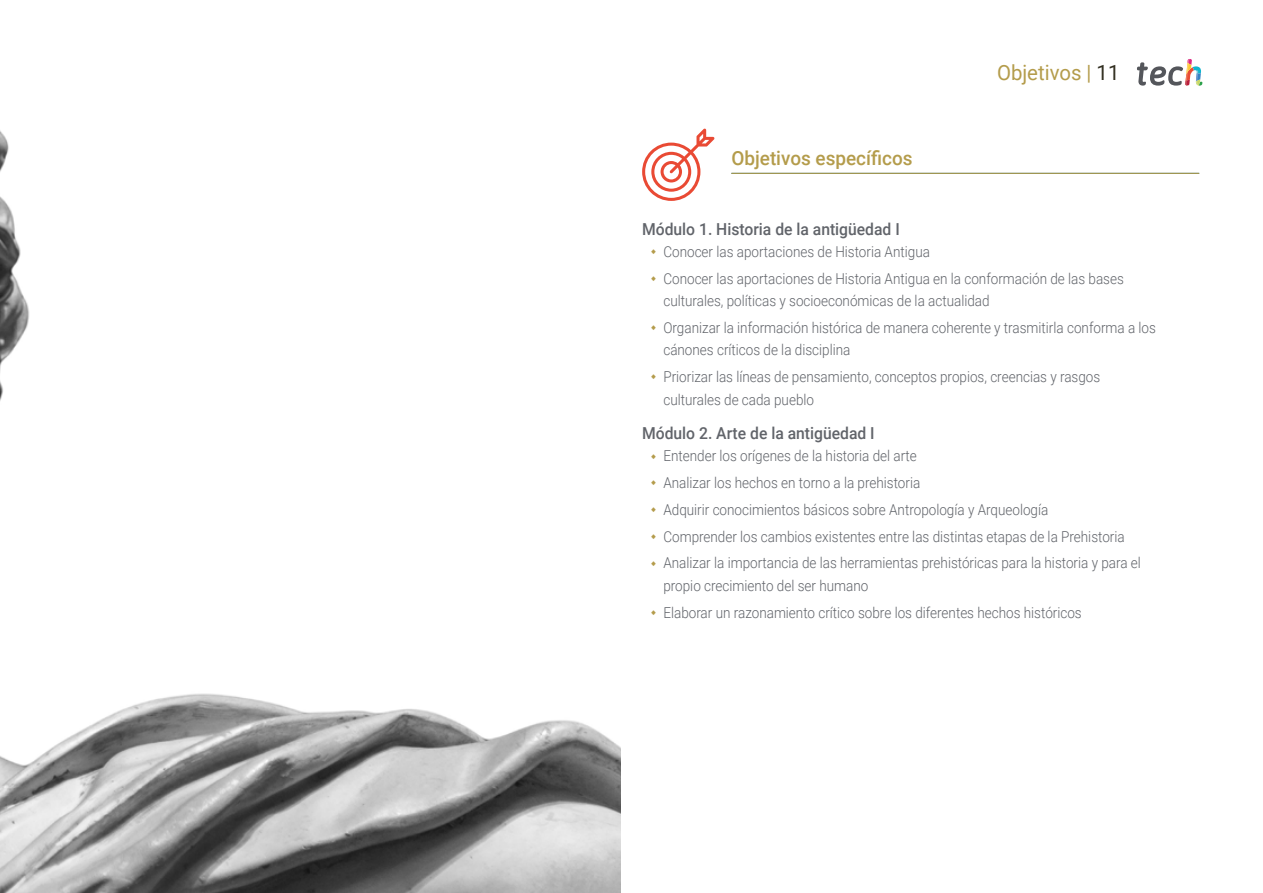
<style>
.page{position:relative;width:1263px;height:893px;background:#fff}
.page>*{position:absolute;margin:0;border:0;box-sizing:border-box;transform-origin:0 0}
.t1{font:21px "Roboto";color:#b49c4b}
.t2{font:500 19.5px "Roboto";color:#b49c4b}
.t3{font:500 16.5px "Roboto";color:#61646a;scale:.95 1}
.t4{font:300 15px/26.7px "Roboto";color:#61646a;scale:.9 1}
.s1{color:#312e20}
</style>
<div class="page">
<svg style="left:642px;top:129px;width:72px;height:72px"></svg>
<hr style="left:731px;top:173px;width:468px;height:1px;background:#b49c4b">
<img style="left:0;top:130px;width:621px;height:763px">
<svg style="left:1137px;top:59px;width:65px;height:27px"></svg>
<h2 class="t2" style="left:731px;top:144px;width:183px">Objetivos específicos</h2>
<h1 class="t1" style="left:997px;top:57px;width:124px">Objetivos | <span class="s1">11</span></h1>
<p class="t3" style="left:642px;top:217px;width:273px">Módulo 1. Historia de la antigüedad I</p>
<p class="t4" style="left:663px;top:238px;width:513px">Conocer las aportaciones de Historia Antigua<br>Conocer las aportaciones de Historia Antigua en la conformación de las bases</p>
<p class="t4" style="left:663px;top:287px;width:549px">culturales, políticas y socioeconómicas de la actualidad<br>Organizar la información histórica de manera coherente y trasmitirla conforma a los</p>
<p class="t4" style="left:663px;top:336px;width:487px">cánones críticos de la disciplina<br>Priorizar las líneas de pensamiento, conceptos propios, creencias y rasgos</p>
<p class="t4" style="left:663px;top:385px;width:169px">culturales de cada pueblo</p>
<p class="t3" style="left:642px;top:422px;width:246px">Módulo 2. Arte de la antigüedad I</p>
<p class="t4" style="left:663px;top:442px;width:532px">Entender los orígenes de la historia del arte<br>Analizar los hechos en torno a la prehistoria<br>Adquirir conocimientos básicos sobre Antropología y Arqueología<br>Comprender los cambios existentes entre las distintas etapas de la Prehistoria Analizar la importancia de las herramientas prehistóricas para la historia y para el</p>
<p class="t4" style="left:663px;top:572px;width:466px">propio crecimiento del ser humano<br>Elaborar un razonamiento crítico sobre los diferentes hechos históricos</p>
</div>
